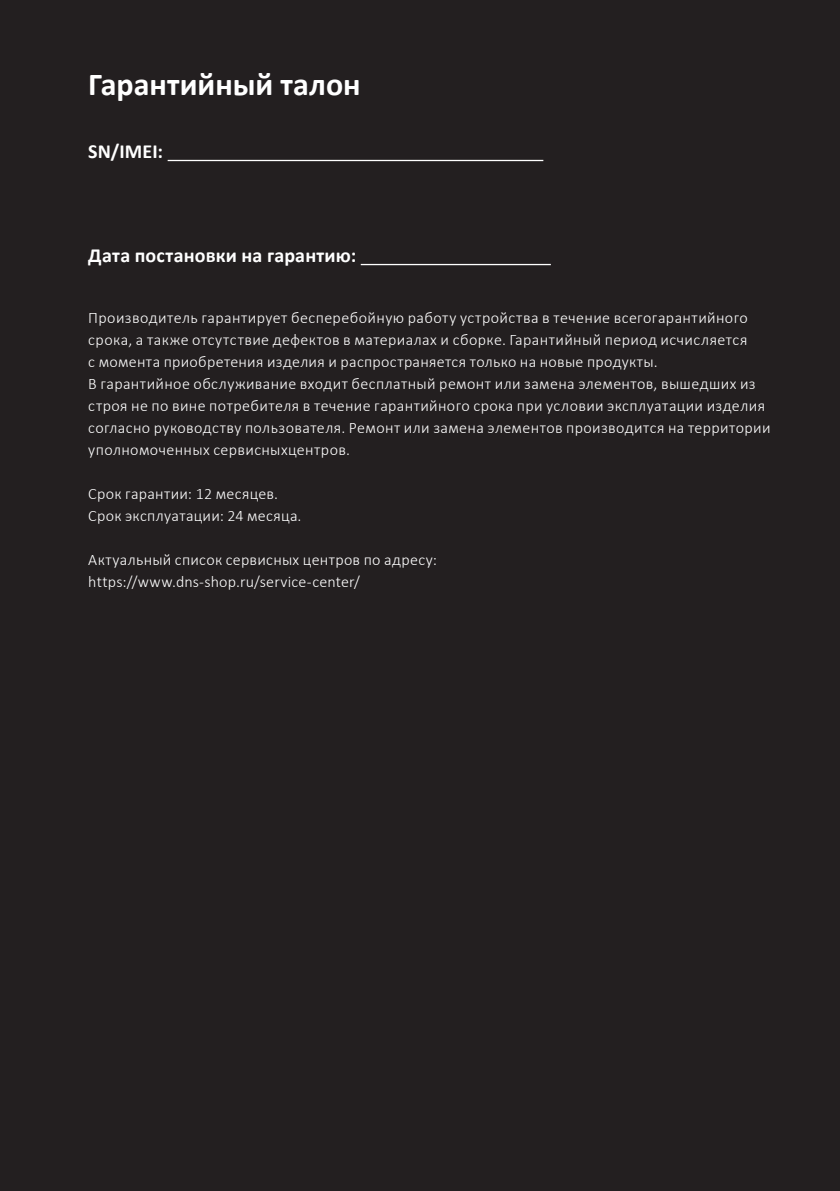
<style>
.page{position:relative;width:840px;height:1191px;background:#fff}
.page>*{position:absolute;margin:0;border:0;box-sizing:border-box;transform-origin:0 0}
.t1{font:700 32px "Calibri";color:#fff}
.t2{font:700 20px "Calibri";letter-spacing:.01em;color:#fff}
.t3{font:300 16px/22px "Calibri";letter-spacing:.025em;color:#fff}
</style>
<div class="page">
<div style="left:0;top:0;width:839px;height:1191px;background:#231f20"></div>
<hr style="left:167px;top:160px;width:376px;height:1px;background:#fff">
<hr style="left:360px;top:264px;width:190px;height:1px;background:#fff">
<h1 class="t1" style="left:88px;top:62px;width:274px">Гарантийный талон</h1>
<p class="t2" style="left:88px;top:137px;width:76px">SN/IMEI:</p>
<p class="t2" style="left:88px;top:241px;width:269px">Дата постановки на гарантию:</p>
<p class="t3" style="left:88px;top:307px;width:683px">Производитель гарантирует бесперебойную работу устройства в течение всегогарантийного срока, а также отсутствие дефектов в материалах и сборке. Гарантийный период исчисляется<br>с момента приобретения изделия и распространяется только на новые продукты.<br>В гарантийное обслуживание входит бесплатный ремонт или замена элементов, вышедших из строя не по вине потребителя в течение гарантийного срока при условии эксплуатации изделия согласно руководству пользователя. Ремонт или замена элементов производится на территории уполномоченных сервисныхцентров.</p>
<p class="t3" style="left:88px;top:483px;width:214px">Срок гарантии: 12 месяцев.<br>Срок эксплуатации: 24 месяца.</p>
<p class="t3" style="left:88px;top:549px;width:350px">Актуальный список сервисных центров по адресу: https://www.dns-shop.ru/service-center/</p>
</div>
